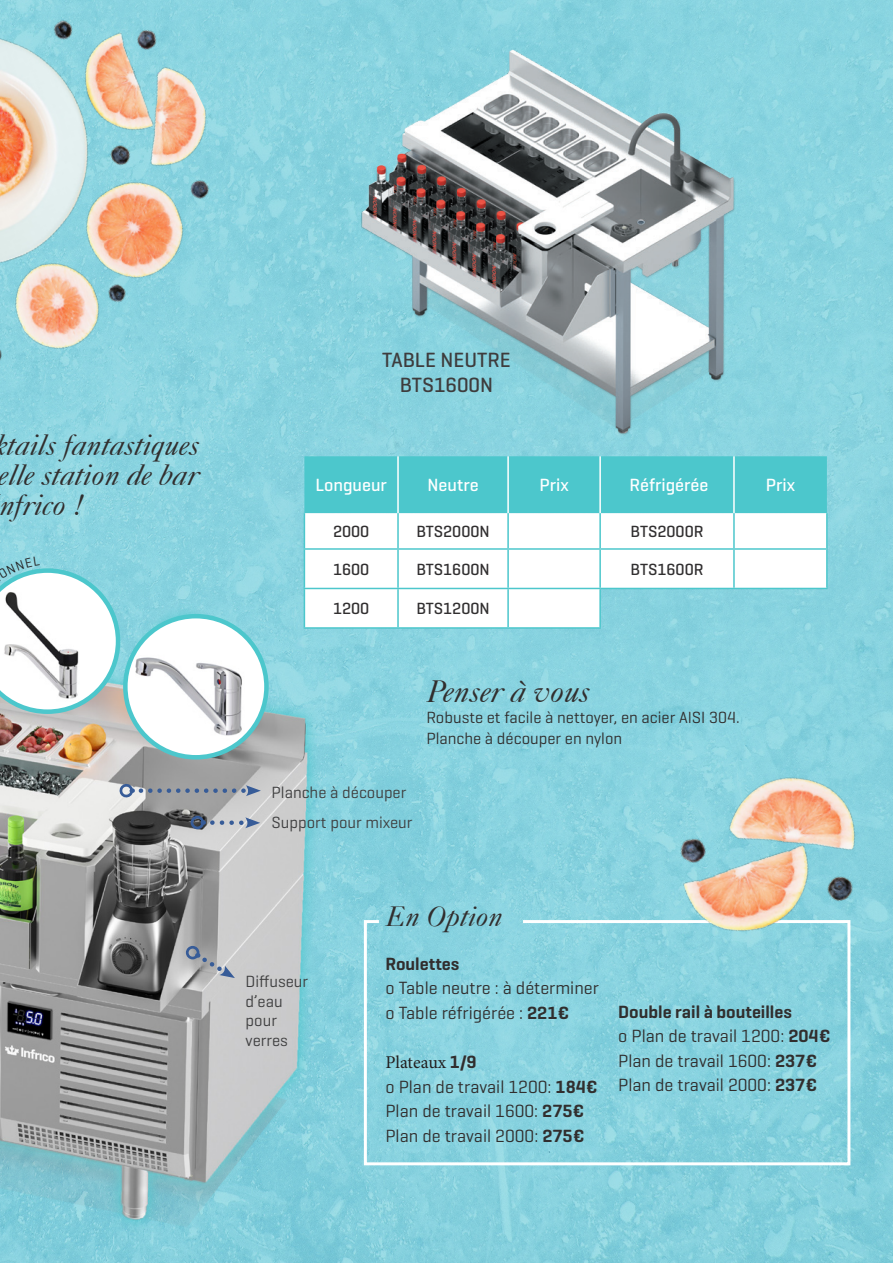
<style>
.page{position:relative;width:893px;height:1263px;background:#fff}
.page>*{position:absolute;margin:0;border:0;box-sizing:border-box;transform-origin:0 0}
.t1{font:31.5px "Caslon 540 ITALIC";color:#312e2e}
.t2{font:30px/30px "Caslon 540 ITALIC";color:#312e2e;text-align:justify}
.t3{font:28.5px "Caslon 540 ITALIC";color:#312e2e}
.t4{font:500 21px/25.2px "Geogrotesque";color:#3e3c3d;text-align:center}
.t5{font:18px/24.6px "Geogrotesque";color:#312e2e}
.t6{font:600 18px/24.6px "Geogrotesque";color:#312e2e}
.t7{font:500 18px "Geogrotesque";color:#fff}
.t8{font:18px "Minion Pro";letter-spacing:-.005em;color:#231f20}
.t9{font:16.5px "Geogrotesque";color:#312e2e}
.t10{font:16.5px/19.8px "Geogrotesque";color:#3e3e3f}
.t11{font:500 16.5px "Geogrotesque";color:#312f30}
.s1{font-weight:600}
.s2{font-family:"Geogrotesque";font-weight:600;color:#312e2e}
.s3{font-weight:400}
</style>
<div class="page">
<img style="left:0;top:0;width:893px;height:1263px">
<img style="left:0;top:566px;width:323px;height:672px">
<img style="left:331px;top:45px;width:450px;height:398px">
<div style="left:191px;top:816px;width:13px;height:13px;border:3px solid #375c98;border-radius:50%"></div>
<svg style="left:212px;top:817px;width:48px;height:11px"></svg>
<svg style="left:116px;top:781px;width:19px;height:19px"></svg>
<svg style="left:141px;top:785px;width:120px;height:11px"></svg>
<div style="left:186px;top:946px;width:13px;height:13px;border:3px solid #375c98;border-radius:50%"></div>
<svg style="left:197px;top:953px;width:38px;height:25px"></svg>
<img style="left:125px;top:616px;width:141px;height:141px;border-radius:71px">
<div style="left:123px;top:614px;width:146px;height:145px;border:4px solid #4cc7cc;border-radius:50%"></div>
<div style="left:304px;top:456px;width:523px;height:57px;background:#4cc7cc"></div>
<svg style="left:305px;top:513px;width:522px;height:115px"></svg>
<hr style="left:397px;top:456px;width:2px;height:57px;background:#fff">
<hr style="left:507px;top:456px;width:2px;height:57px;background:#fff">
<hr style="left:599px;top:456px;width:2px;height:57px;background:#fff">
<hr style="left:733px;top:456px;width:2px;height:57px;background:#fff">
<hr style="left:304px;top:589px;width:1px;height:38px;background:#4cc7cc">
<hr style="left:397px;top:589px;width:2px;height:38px;background:#4cc7cc">
<hr style="left:507px;top:589px;width:2px;height:38px;background:#4cc7cc">
<hr style="left:599px;top:589px;width:2px;height:38px;background:#4cc7cc">
<hr style="left:304px;top:627px;width:94px;height:2px;background:#4cc7cc">
<hr style="left:398px;top:627px;width:110px;height:2px;background:#4cc7cc">
<hr style="left:508px;top:627px;width:93px;height:2px;background:#4cc7cc">
<hr style="left:304px;top:513px;width:1px;height:35px;background:#4cc7cc">
<hr style="left:397px;top:513px;width:2px;height:35px;background:#4cc7cc">
<hr style="left:507px;top:513px;width:2px;height:35px;background:#4cc7cc">
<hr style="left:599px;top:513px;width:2px;height:35px;background:#4cc7cc">
<hr style="left:733px;top:513px;width:2px;height:35px;background:#4cc7cc">
<hr style="left:826px;top:513px;width:2px;height:35px;background:#4cc7cc">
<hr style="left:304px;top:548px;width:94px;height:2px;background:#4cc7cc">
<hr style="left:304px;top:550px;width:1px;height:38px;background:#4cc7cc">
<hr style="left:398px;top:548px;width:110px;height:2px;background:#4cc7cc">
<hr style="left:397px;top:550px;width:2px;height:38px;background:#4cc7cc">
<hr style="left:508px;top:548px;width:92px;height:2px;background:#4cc7cc">
<hr style="left:507px;top:550px;width:2px;height:38px;background:#4cc7cc">
<hr style="left:600px;top:548px;width:134px;height:2px;background:#4cc7cc">
<hr style="left:599px;top:550px;width:2px;height:38px;background:#4cc7cc">
<hr style="left:734px;top:548px;width:94px;height:2px;background:#4cc7cc">
<hr style="left:733px;top:550px;width:2px;height:38px;background:#4cc7cc">
<hr style="left:826px;top:550px;width:2px;height:38px;background:#4cc7cc">
<hr style="left:304px;top:588px;width:94px;height:1px;background:#4cc7cc">
<hr style="left:398px;top:588px;width:110px;height:1px;background:#4cc7cc">
<hr style="left:508px;top:588px;width:92px;height:1px;background:#4cc7cc">
<hr style="left:600px;top:588px;width:134px;height:1px;background:#4cc7cc">
<hr style="left:734px;top:588px;width:94px;height:1px;background:#4cc7cc">
<svg style="left:362px;top:918px;width:490px;height:249px;background:#8bd3df"></svg>
<img style="left:0;top:0;width:288px;height:394px">
<img style="left:602px;top:720px;width:291px;height:262px">
<svg style="left:0;top:556px;width:120px;height:158px"></svg>
<h2 class="t2" style="left:-5px;top:429px;width:206px">ktails fantastiques elle station de bar nfrico !</h2>
<p class="t4" style="left:382px;top:346px;width:130px">TABLE NEUTRE<br>BTS1600N</p>
<p class="t7" style="left:315px;top:474px;width:73px">Longueur</p>
<p class="t7" style="left:427px;top:474px;width:53px">Neutre</p>
<p class="t7" style="left:539px;top:474px;width:31px">Prix</p>
<p class="t7" style="left:629px;top:474px;width:80px">Réfrigérée</p>
<p class="t7" style="left:766px;top:474px;width:31px">Prix</p>
<p class="t11" style="left:333px;top:521px;width:38px">2000</p>
<p class="t11" style="left:416px;top:521px;width:75px">BTS2000N</p>
<p class="t11" style="left:631px;top:521px;width:74px">BTS2000R</p>
<p class="t11" style="left:333px;top:559px;width:38px">1600</p>
<p class="t11" style="left:416px;top:559px;width:75px">BTS1600N</p>
<p class="t11" style="left:631px;top:559px;width:74px">BTS1600R</p>
<p class="t11" style="left:333px;top:598px;width:38px">1200</p>
<p class="t11" style="left:416px;top:598px;width:75px">BTS1200N</p>
<p class="t1" style="left:426px;top:672px;width:165px">Penser à vous</p>
<p class="t9" style="left:426px;top:707px;width:315px">Robuste et facile à nettoyer, en acier AISI 304.</p>
<p class="t9" style="left:426px;top:728px;width:197px">Planche à découper en nylon</p>
<p class="t10" style="left:272px;top:782px;width:136px">Planche à découper</p>
<p class="t10" style="left:272px;top:812px;width:143px">Support pour mixeur</p>
<p class="t10" style="left:246px;top:971px;width:64px">Diffuseur d’eau pour verres</p>
<p class="t3" style="left:385px;top:898px;width:119px">En Option</p>
<p class="t5" style="left:385px;top:951px;width:215px"><span class="s1">Roulettes<br></span>o Table neutre : à déterminer</p>
<p class="t5" style="left:385px;top:1000px;width:185px">o Table réfrigérée : <span class="s1">221€</span></p>
<p class="t8" style="left:385px;top:1050px;width:93px">Plateaux <span class="s2">1/9</span></p>
<p class="t5" style="left:385px;top:1074px;width:214px">o Plan de travail 1200: <span class="s1">184€</span></p>
<p class="t5" style="left:385px;top:1098px;width:201px">Plan de travail 1600: <span class="s1">275€</span></p>
<p class="t5" style="left:385px;top:1123px;width:201px">Plan de travail 2000: <span class="s1">275€</span></p>
<p class="t6" style="left:618px;top:999px;width:214px">Double rail à bouteilles<br><span class="s3">o Plan de travail 1200:</span> 204€</p>
<p class="t5" style="left:618px;top:1048px;width:201px">Plan de travail 1600: <span class="s1">237€<br></span>Plan de travail 2000: <span class="s1">237€</span></p>
</div>
